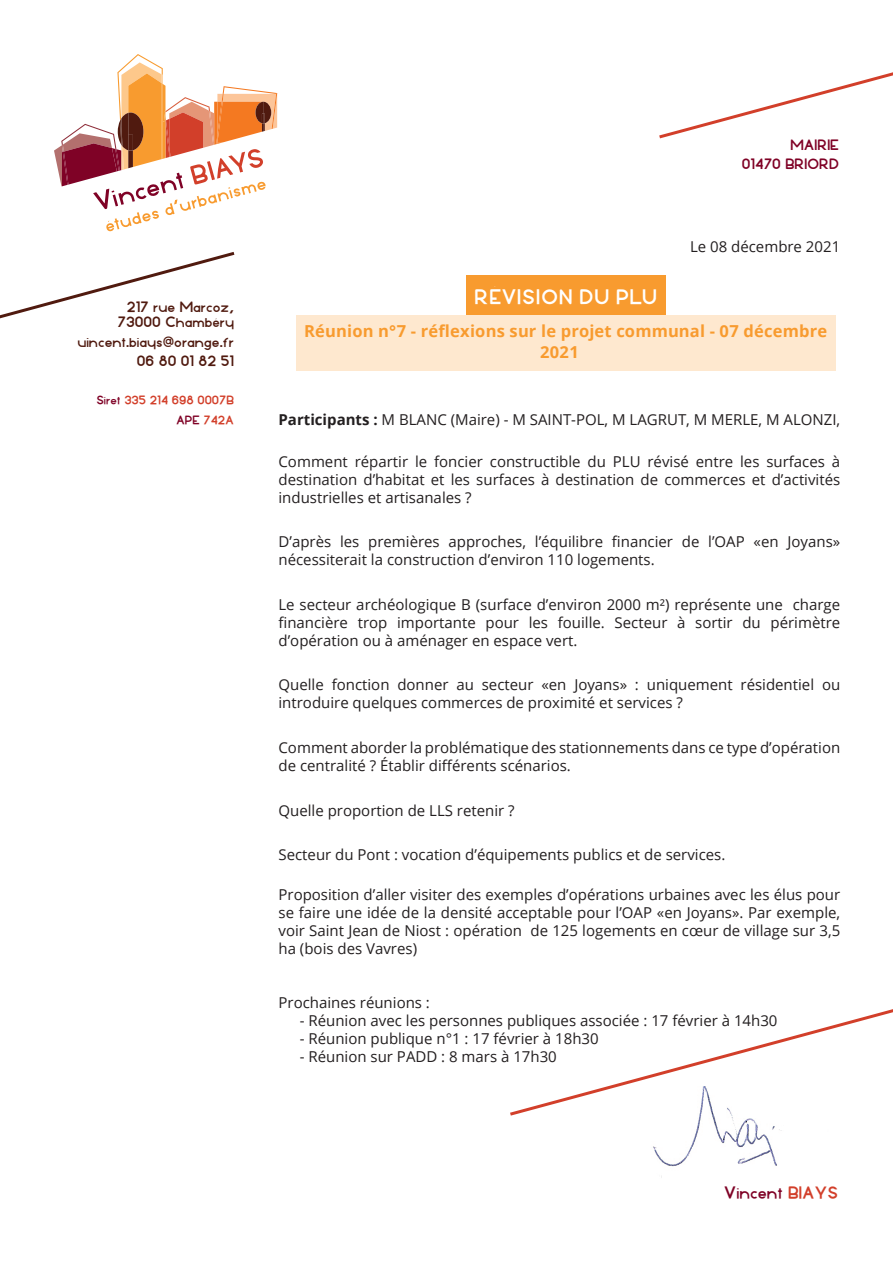
<style>
.page{position:relative;width:893px;height:1263px;background:#fff}
.page>*{position:absolute;margin:0;border:0;box-sizing:border-box;transform-origin:0 0}
.t1{font:700 25.5px "Luam";letter-spacing:.04em;color:#fff}
.t2{font:700 21px "Luam";color:#7f0226}
.t3{font:700 18px/15px "Luam";color:#501a0f;text-align:center}
.t4{font:700 18px/19.2px "Luam";color:#7f0226;text-align:right}
.t5{font:700 16.5px/21.6px "Open Sans";letter-spacing:.01em;color:#f89b2f}
.t6{font:15px/18px "Open Sans";color:#231f20;text-align:justify}
.t7{font:700 15px/19.2px "Luam";color:#d23f2a;text-align:right}
.s1{color:#7f0226}
.s2{font-weight:700}
.s3{color:#d23f2a}
</style>
<div class="page">
<div style="left:466px;top:275px;width:199px;height:43px;background:#f89b2f"></div>
<div style="left:296px;top:315px;width:540px;height:56px;background:#fee8cf"></div>
<svg style="left:54px;top:54px;width:223px;height:177px"></svg>
<svg style="left:0;top:252px;width:235px;height:67px"></svg>
<svg style="left:659px;top:72px;width:234px;height:67px"></svg>
<svg style="left:510px;top:1009px;width:383px;height:107px"></svg>
<img style="left:640px;top:1086px;width:198px;height:92px">
<p class="t3" style="left:118px;top:301px;width:118px">217 rue Marcoz,<br>73000 Chambéry</p>
<p class="t3" style="left:77px;top:333px;width:158px;line-height:19.2px;text-align:right">vincent.biays@orange.fr<br>06 80 01 82 51</p>
<p class="t7" style="left:96px;top:392px;width:139px"><span class="s1">Siret</span> 335 214 698 0007B<br><span class="s1">APE</span> 742A</p>
<p class="t4" style="left:742px;top:136px;width:99px">MAIRIE<br>01470 BRIORD</p>
<p class="t6" style="left:690px;top:237px;width:152px">Le 08 décembre 2021</p>
<h1 class="t1" style="left:475px;top:287px;width:184px">RÉVISION DU PLU</h1>
<p class="t5" style="left:540px;top:319px;width:289px;text-indent:-236px">Réunion n°7 - réflexions sur le projet communal - 07 décembre<br>2021</p>
<p class="t6" style="left:279px;top:410px;width:563px"><span class="s2">Participants :</span> M BLANC (Maire) - M SAINT-POL, M LAGRUT, M MERLE, M ALONZI,</p>
<p class="t6" style="left:279px;top:452px;width:563px">Comment répartir le foncier constructible du PLU révisé entre les surfaces à destination d’habitat et les surfaces à destination de commerces et d’activités industrielles et artisanales ?</p>
<p class="t6" style="left:279px;top:533px;width:563px">D’après les premières approches, l’équilibre financier de l’OAP «en Joyans» nécessiterait la construction d’environ 110 logements.</p>
<p class="t6" style="left:279px;top:595px;width:563px">Le secteur archéologique B (surface d’environ 2000 m²) représente une charge financière trop importante pour les fouille. Secteur à sortir du périmètre d’opération ou à aménager en espace vert.</p>
<p class="t6" style="left:279px;top:676px;width:563px">Quelle fonction donner au secteur «en Joyans» : uniquement résidentiel ou introduire quelques commerces de proximité et services ?</p>
<p class="t6" style="left:279px;top:738px;width:563px">Comment aborder la problématique des stationnements dans ce type d’opération de centralité ? Établir différents scénarios.</p>
<p class="t6" style="left:279px;top:801px;width:238px">Quelle proportion de LLS retenir ?</p>
<p class="t6" style="left:279px;top:845px;width:448px">Secteur du Pont : vocation d’équipements publics et de services.</p>
<p class="t6" style="left:279px;top:885px;width:563px">Proposition d’aller visiter des exemples d’opérations urbaines avec les élus pour se faire une idée de la densité acceptable pour l’OAP «en Joyans». Par exemple, voir Saint Jean de Niost : opération de 125 logements en cœur de village sur 3,5 ha (bois des Vavres)</p>
<p class="t6" style="left:279px;top:993px;width:153px">Prochaines réunions :</p>
<p class="t6" style="left:300px;top:1011px;width:479px">- Réunion avec les personnes publiques associée : 17 février à 14h30</p>
<p class="t6" style="left:300px;top:1029px;width:300px">- Réunion publique n°1 : 17 février à 18h30</p>
<p class="t6" style="left:300px;top:1047px;width:259px">- Réunion sur PADD : 8 mars à 17h30</p>
<h2 class="t2" style="left:724px;top:1184px;width:116px">Vincent <span class="s3">BIAYS</span></h2>
</div>
